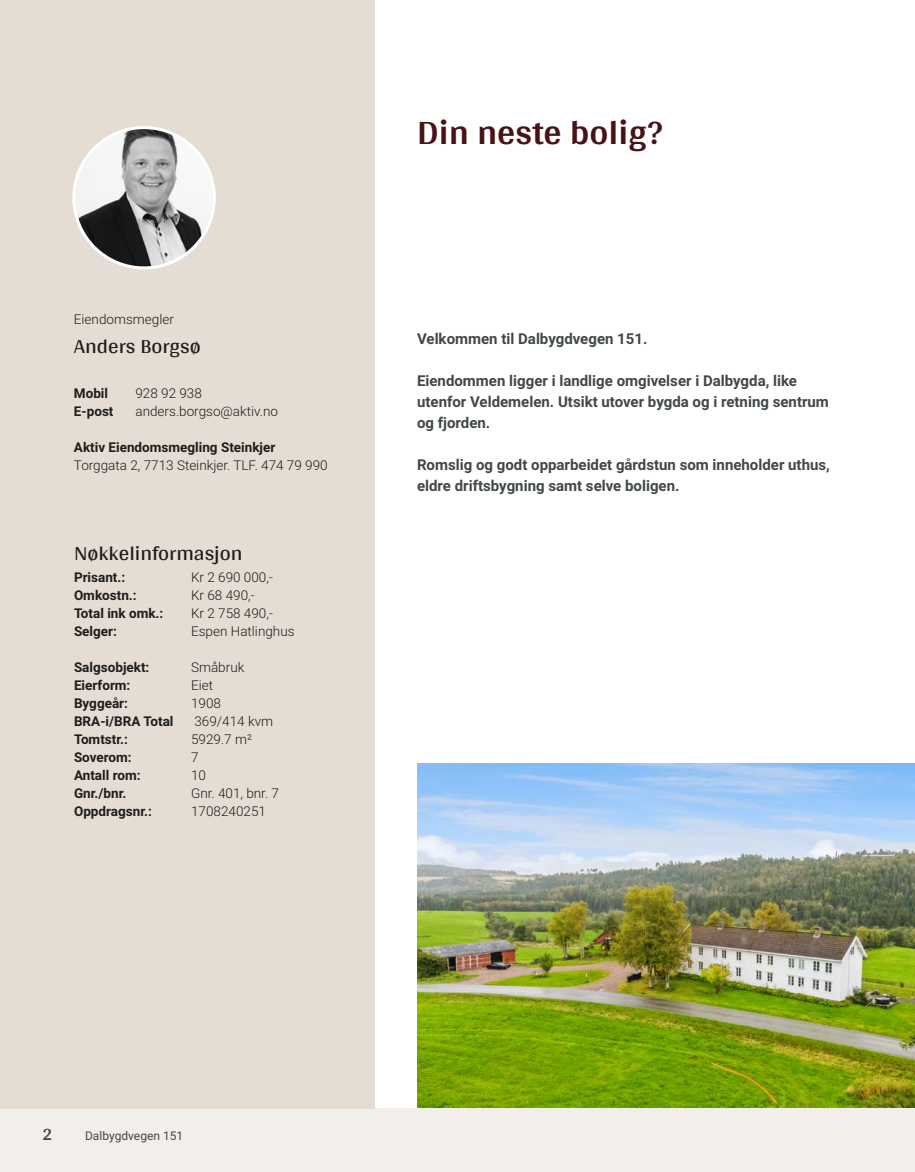
<style>
.page{position:relative;width:915px;height:1172px;background:#fff}
.page>*{position:absolute;margin:0;border:0;box-sizing:border-box;transform-origin:0 0}
.t1{font:700 36px "Arya";color:#481317}
.t2{font:21px "Arya";color:#1d1d1b}
.t3{font:700 18px "Arya";color:#414749}
.t4{font:700 15px/21px "Roboto Vitec";color:#414749}
.t5{font:300 13.5px "Roboto Vitec";color:#1d1d1b}
.t6{font:700 13.5px "Roboto Vitec";color:#1d1d1b}
.t7{font:12px "Roboto Vitec";color:#414749}
</style>
<div class="page">
<div style="left:0;top:1108px;width:914px;height:64px;background:#f2eeea"></div>
<div style="left:0;top:0;width:374px;height:1108px;background:#e5dcd4"></div>
<img style="left:74px;top:128px;width:140px;height:140px;border-radius:70px">
<div style="left:72px;top:126px;width:144px;height:143px;border:3px solid #fff;border-radius:50%"></div>
<img style="left:417px;top:764px;width:497px;height:344px">
<p class="t5" style="left:74px;top:310px;width:101px">Eiendomsmegler</p>
<h2 class="t2" style="left:74px;top:333px;width:128px">Anders Borgsø</h2>
<p class="t6" style="left:74px;top:384px;width:36px">Mobil</p>
<p class="t5" style="left:135px;top:384px;width:68px">928 92 938</p>
<p class="t6" style="left:74px;top:402px;width:41px">E‑post</p>
<p class="t5" style="left:135px;top:402px;width:144px">anders.borgso@aktiv.no</p>
<p class="t6" style="left:74px;top:438px;width:203px">Aktiv Eiendomsmegling Steinkjer</p>
<p class="t5" style="left:74px;top:456px;width:255px">Torggata 2, 7713 Steinkjer. TLF. 474 79 990</p>
<h2 class="t2" style="left:74px;top:541px;width:170px">Nøkkelinformasjon</h2>
<p class="t6" style="left:74px;top:568px;width:53px">Prisant.:</p>
<p class="t5" style="left:191px;top:568px;width:83px">Kr 2 690 000,-</p>
<p class="t6" style="left:74px;top:586px;width:64px">Omkostn.:</p>
<p class="t5" style="left:191px;top:586px;width:65px">Kr 68 490,-</p>
<p class="t6" style="left:74px;top:604px;width:91px">Total ink omk.:</p>
<p class="t5" style="left:191px;top:604px;width:83px">Kr 2 758 490,-</p>
<p class="t6" style="left:74px;top:622px;width:44px">Selger:</p>
<p class="t5" style="left:191px;top:622px;width:105px">Espen Hatlinghus</p>
<p class="t6" style="left:74px;top:658px;width:77px">Salgsobjekt:</p>
<p class="t5" style="left:191px;top:658px;width:55px">Småbruk</p>
<p class="t6" style="left:74px;top:676px;width:58px">Eierform:</p>
<p class="t5" style="left:191px;top:676px;width:24px">Eiet</p>
<p class="t6" style="left:74px;top:694px;width:55px">Byggeår:</p>
<p class="t5" style="left:191px;top:694px;width:31px">1908</p>
<p class="t6" style="left:74px;top:712px;width:101px">BRA-i/BRA Total</p>
<p class="t5" style="left:194px;top:712px;width:80px">369/414 kvm</p>
<p class="t6" style="left:74px;top:730px;width:55px">Tomtstr.:</p>
<p class="t5" style="left:191px;top:730px;width:62px">5929.7 m²</p>
<p class="t6" style="left:74px;top:748px;width:59px">Soverom:</p>
<p class="t5" style="left:191px;top:748px;width:9px">7</p>
<p class="t6" style="left:74px;top:766px;width:68px">Antall rom:</p>
<p class="t5" style="left:191px;top:766px;width:16px">10</p>
<p class="t6" style="left:74px;top:784px;width:54px">Gnr./bnr.</p>
<p class="t5" style="left:191px;top:784px;width:89px">Gnr. 401, bnr. 7</p>
<p class="t6" style="left:74px;top:802px;width:79px">Oppdragsnr.:</p>
<p class="t5" style="left:191px;top:802px;width:76px">1708240251</p>
<h1 class="t1" style="left:417px;top:111px;width:247px">Din neste bolig?</h1>
<p class="t4" style="left:417px;top:327px;width:232px">Velkommen til Dalbygdvegen 151.</p>
<p class="t4" style="left:417px;top:369px;width:413px">Eiendommen ligger i landlige omgivelser i Dalbygda, like utenfor Veldemelen. Utsikt utover bygda og i retning sentrum og fjorden.</p>
<p class="t4" style="left:417px;top:453px;width:414px">Romslig og godt opparbeidet gårdstun som inneholder uthus, eldre driftsbygning samt selve boligen.</p>
<p class="t3" style="left:43px;top:1123px;width:11px">2</p>
<p class="t7" style="left:85px;top:1127px;width:100px">Dalbygdvegen 151</p>
</div>
